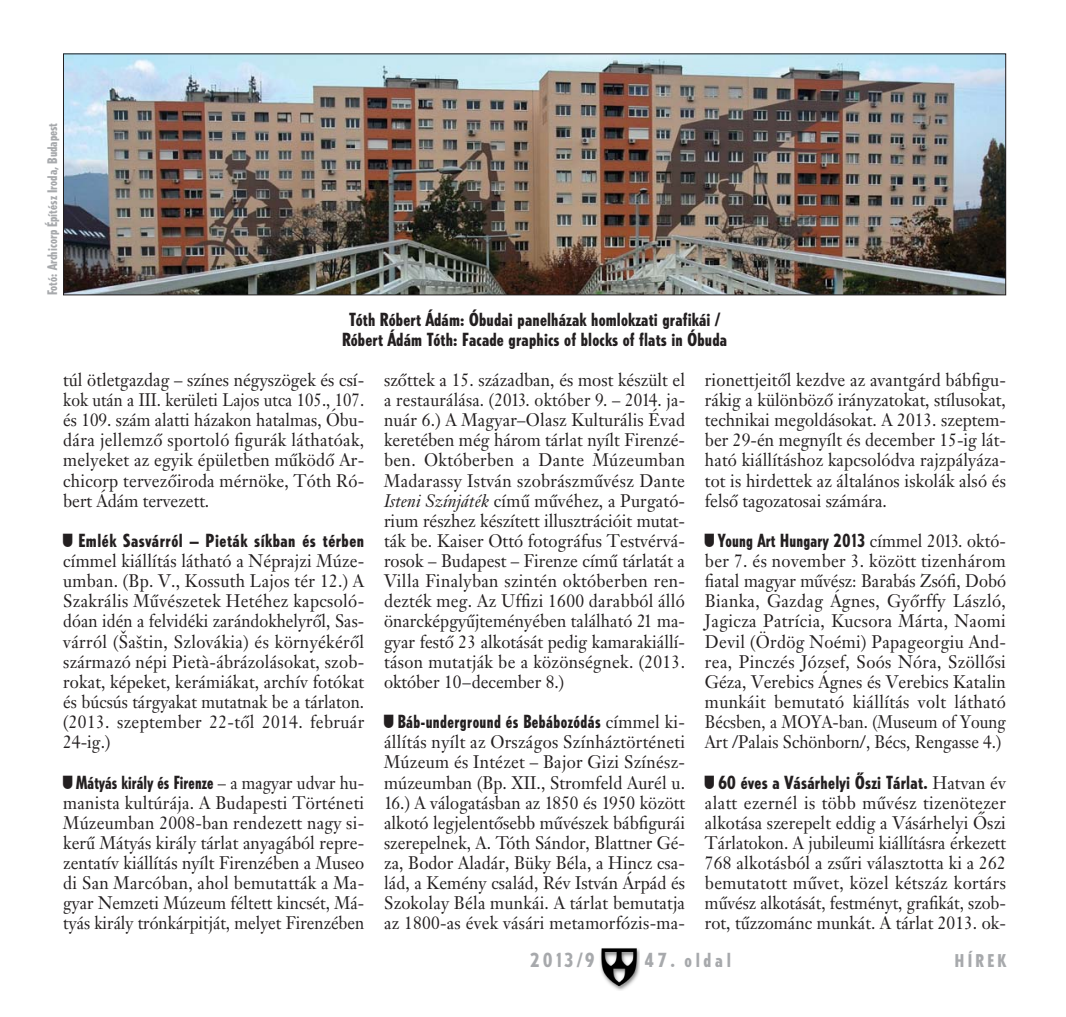
<style>
.page{position:relative;width:1066px;height:1017px;background:#fff}
.page>*{position:absolute;margin:0;border:0;box-sizing:border-box;transform-origin:0 0}
.t1{font:19.25px "Tempo Heavy Condensed H";letter-spacing:.19em;color:#a7a9ac}
.t2{font:17.85px/20.1px "Janson Text Roman H";letter-spacing:.005em;color:#231f20;text-align:justify;scale:.94 1}
.t3{font:17.85px/20.1px "Tempo Heavy Condensed H";letter-spacing:.01em;color:#231f20;text-align:center}
.t4{font:17.85px "Tempo Heavy Condensed H";letter-spacing:.01em;color:#231f20;scale:.91 1}
.t5{font:17.85px "Tempo Heavy Condensed H";letter-spacing:.01em;color:#231f20;scale:.94 1}
.t6{font:17.85px "Tempo Heavy Condensed H";letter-spacing:.03em;color:#231f20}
.t7{font:17.85px "Tempo Heavy Condensed H";letter-spacing:.01em;color:#231f20;scale:.93 1}
.t8{font:17.5px "Tempo Heavy Condensed H";letter-spacing:.19em;color:#a7a9ac}
.t9{font:13.12px "Tempo Heavy Condensed H";color:#a7a9ac}
.s1{font-family:"Carta";font-size:16.62px}
.s2{font-family:"Janson Text Roman H"}
.s3{font-family:"Janson Text Italic H"}
</style>
<div class="page">
<img style="left:600px;top:948px;width:39px;height:42px">
<img style="left:65px;top:56px;width:939px;height:237px">
<div style="left:63px;top:54px;width:943px;height:241px;border:1px solid #231f20"></div>
<p class="t9" style="left:48px;top:295px;width:174px;rotate:-90deg">Fotó: Archicorp Építész Iroda, Budapest</p>
<p class="t3" style="left:342px;top:310px;width:387px">Tóth Róbert Ádám: Óbudai panelházak homlokzati grafikái /<br>Róbert Ádám Tóth: Facade graphics of blocks of flats in Óbuda</p>
<p class="t2" style="left:63px;top:371px;width:322px">túl ötlet gaz dag – színes négyszögek és csí - kok után a III. kerületi Lajos utca 105., 107. és 109. szám alatti házakon ha talmas, Óbu&shy;dára jellemzô sportoló figurák láthatóak, melyeket az egyik épületben mûködô Ar - chicorp ter vezôiroda mérnöke, Tóth Ró - bert Ádám tervezett.</p>
<p class="t6" style="left:63px;top:534px;width:302px"><span class="s1">-</span> Emlék Sasvárról – Pieták síkban és térben</p>
<p class="t2" style="left:63px;top:553px;width:322px">címmel kiállítás látható a Néprajzi Múze - umban. (Bp. V., Kossuth Lajos tér 12.) A Szakrális Mûvészetek Hetéhez kapcsoló - dóan idén a felvidéki zarándokhelyrôl, Sas - várról (Šaštin, Szlovákia) és környékérôl származó népi Pietà-ábrázolásokat, szob - rokat, képeket, kerámiákat, archív fotókat és búcsús tárgyakat mutatnak be a tárla ton. (2013. szeptember 22-tôl 2014. február 24-ig.)</p>
<p class="t4" style="left:63px;top:775px;width:332px"><span class="s1">-</span> Mátyás király és Firenze <span class="s2">– a magyar udvar hu-</span></p>
<p class="t2" style="left:63px;top:794px;width:322px">manista kultúrája. A Budapesti Törté ne ti Múzeumban 2008-ban rendezett nagy si - kerû Má tyás király tárlat anyagából rep re - zentatív kiállítás nyílt Firenzében a Museo di San Marcóban, ahol bemu tat ták a Ma - gyar Nemzeti Múzeum féltett kincsét, Má - tyás király trónkárpitját, melyet Firenzé ben</p>
<p class="t2" style="left:384px;top:371px;width:322px">szôt tek a 15. században, és most ké szült el a restaurálása. (2013. október 9. – 2014. ja - nuár 6.) A Magyar–Olasz Kultu rális Évad keretében még három tárlat nyílt Firen zé - ben. Októberben a Dante Múzeumban Ma darassy István szobrászmûvész Dante <span class="s3">Isteni Színjáték</span> címû mûvéhez, a Purgató - rium részhez készített illusztrá ci óit mutat - ták be. Kaiser Ottó fotográfus Testvér vá - ro sok – Budapest – Firenze címû tárlatát a Villa Finaly ban szintén októberben ren - dezték meg. Az Uffizi 1600 darabból álló önarcképgyûjteményében talál ha tó 21 ma - gyar festô 23 alkotását pedig kamarakiál lí - tá son mutatják be a közönségnek. (2013. ok tóber 10–december 8.)</p>
<p class="t5" style="left:384px;top:715px;width:322px"><span class="s1">-</span> Báb-underground és Bebábozódás <span class="s2">címmel ki -</span></p>
<p class="t2" style="left:384px;top:734px;width:322px">ál lítás nyílt az Országos Színháztörténeti Múzeum és Intézet – Bajor Gizi Színész - múzeumban (Bp. XII., Stromfeld Aurél u.<br>16.) A válogatásban az 1850 és 1950 között alkotó legjelentôsebb mûvészek bábfigurái szere pel nek, A. Tóth Sándor, Blattner Gé&shy;za, Bodor Aladár, Büky Béla, a Hincz csa - lád, a Kemény család, Rév Ist ván Árpád és Szokolay Béla munkái. A tárlat be mu tatja az 1800-as évek vásári metamorfózis-ma -</p>
<p class="t2" style="left:705px;top:371px;width:322px">ri onett jeitôl kezdve az avantgárd bábfi gu - rákig a különbözô irányzatokat, stílusokat, technikai megoldásokat. A 2013. szeptem - ber 29-én megnyílt és december 15-ig lát - ható kiállításhoz kapcsolódva rajzpályá za - tot is hir dettek az általános iskolák alsó és felsô tagozatosai számára.</p>
<p class="t7" style="left:705px;top:534px;width:325px"><span class="s1">-</span> Young Art Hungary 2013 <span class="s2">címmel 2013. októ -</span></p>
<p class="t2" style="left:705px;top:553px;width:322px">ber 7. és november 3. között tizenhárom fiatal magyar mûvész: Barabás Zsófi, Do bó Bianka, Gazdag Ágnes, Gyôrffy László, Jagicza Patrícia, Kucsora Márta, Naomi De vil (Ördög Noémi) Papageorgiu And - rea, Pinczés József, Soós Nóra, Szöllôsi Géza, Verebics Ágnes és Vere bics Katalin munkáit bemutató kiállítás volt látható Bécsben, a MOYA-ban. (Museum of Young Art /Pa lais Schönborn/, Bécs, Rengasse 4.)</p>
<p class="t3" style="left:705px;top:773px;width:302px"><span class="s1">-</span> 60 éves a Vásárhelyi Ôszi Tárlat. <span class="s2">Hatvan év</span></p>
<p class="t2" style="left:705px;top:794px;width:322px">alatt ezer nél is több mûvész tizenötezer alkotása szerepelt ed dig a Vásárhelyi Ôszi Tárlatokon. A jubileumi kiállí tásra érke zett 768 alkotásból a zsûri választotta ki a 262 bemutatott mûvet, közel kétszáz kortárs mûvész alkotását, festményt, grafikát, szob&shy;rot, tûzzománc munkát. A tárlat 2013. ok -</p>
<p class="t1" style="left:530px;top:952px;width:66px">2013/9</p>
<p class="t1" style="left:645px;top:952px;width:88px">47. oldal</p>
<p class="t8" style="left:955px;top:953px;width:53px">HÍREK</p>
</div>
